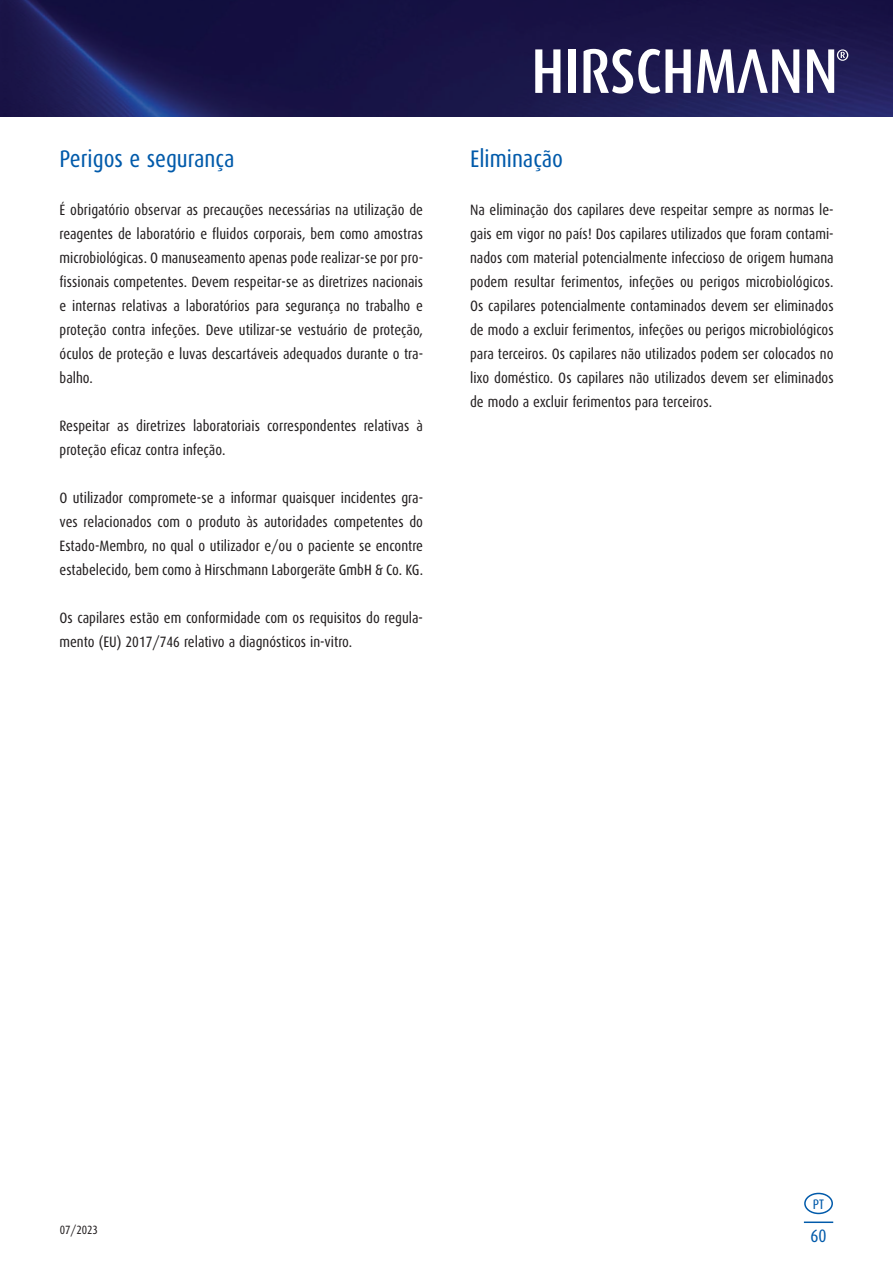
<style>
.page{position:relative;width:893px;height:1263px;background:#fff}
.page>*{position:absolute;margin:0;border:0;box-sizing:border-box;transform-origin:0 0}
.t1{font:24px "Dax Condensed";color:#015aaa}
.t2{font:18px "Dax Condensed";color:#015aaa}
.t3{font:15px/24px "Dax Condensed";color:#231f20;text-align:justify}
.t4{font:13.8px "Dax Condensed";color:#015aaa}
.t5{font:12px "Dax Condensed";color:#231f20}
</style>
<div class="page">
<hr style="left:804px;top:1221px;width:29px;height:2px;background:#015aaa">
<img style="left:0;top:0;width:893px;height:117px">
<svg style="left:535px;top:49px;width:25px;height:44px"></svg>
<div style="left:568px;top:49px;width:8px;height:44px;background:#fff"></div>
<svg style="left:807px;top:49px;width:41px;height:44px"></svg>
<svg style="left:697px;top:49px;width:102px;height:44px"></svg>
<svg style="left:583px;top:49px;width:108px;height:45px"></svg>
<div style="left:804px;top:1193px;width:29px;height:21px;border:2px solid #015aaa;border-radius:50%"></div>
<h1 class="t1" style="left:60px;top:145px;width:176px">Perigos e segurança</h1>
<p class="t3" style="left:60px;top:198px;width:365px">É obrigatório observar as precauções necessárias na utilização de reagentes de laboratório e fluidos corporais, bem como amostras microbiológicas. O manuseamento apenas pode realizar-se por pro&shy;fissionais competentes. Devem respeitar-se as diretrizes nacionais e internas relativas a laboratórios para segurança no trabalho e proteção contra infeções. Deve utilizar-se vestuário de proteção, óculos de proteção e luvas descartáveis adequados durante o tra&shy;balho.</p>
<p class="t3" style="left:60px;top:414px;width:365px">Respeitar as diretrizes laboratoriais correspondentes relativas à proteção eficaz contra infeção.</p>
<p class="t3" style="left:60px;top:486px;width:365px">O utilizador compromete-se a informar quaisquer incidentes gra&shy;ves relacionados com o produto às autoridades competentes do Estado-Membro, no qual o utilizador e/ou o paciente se encontre estabelecido, bem como à Hirschmann Laborgeräte GmbH &amp; Co. KG.</p>
<p class="t3" style="left:60px;top:606px;width:365px">Os capilares estão em conformidade com os requisitos do regula&shy;mento (EU) 2017/746 relativo a diagnósticos in-vitro.</p>
<h1 class="t1" style="left:470px;top:145px;width:95px">Eliminação</h1>
<p class="t3" style="left:470px;top:198px;width:365px">Na eliminação dos capilares deve respeitar sempre as normas le&shy;gais em vigor no país! Dos capilares utilizados que foram contami&shy;nados com material potencialmente infeccioso de origem humana podem resultar ferimentos, infeções ou perigos microbiológicos.<br>Os capilares potencialmente contaminados devem ser eliminados de modo a excluir ferimentos, infeções ou perigos microbiológicos para terceiros. Os capilares não utilizados podem ser colocados no lixo doméstico. Os capilares não utilizados devem ser eliminados de modo a excluir ferimentos para terceiros.</p>
<p class="t5" style="left:60px;top:1223px;width:40px">07/2023</p>
<p class="t4" style="left:813px;top:1196px;width:13px">PT</p>
<p class="t2" style="left:810px;top:1226px;width:18px">60</p>
</div>
